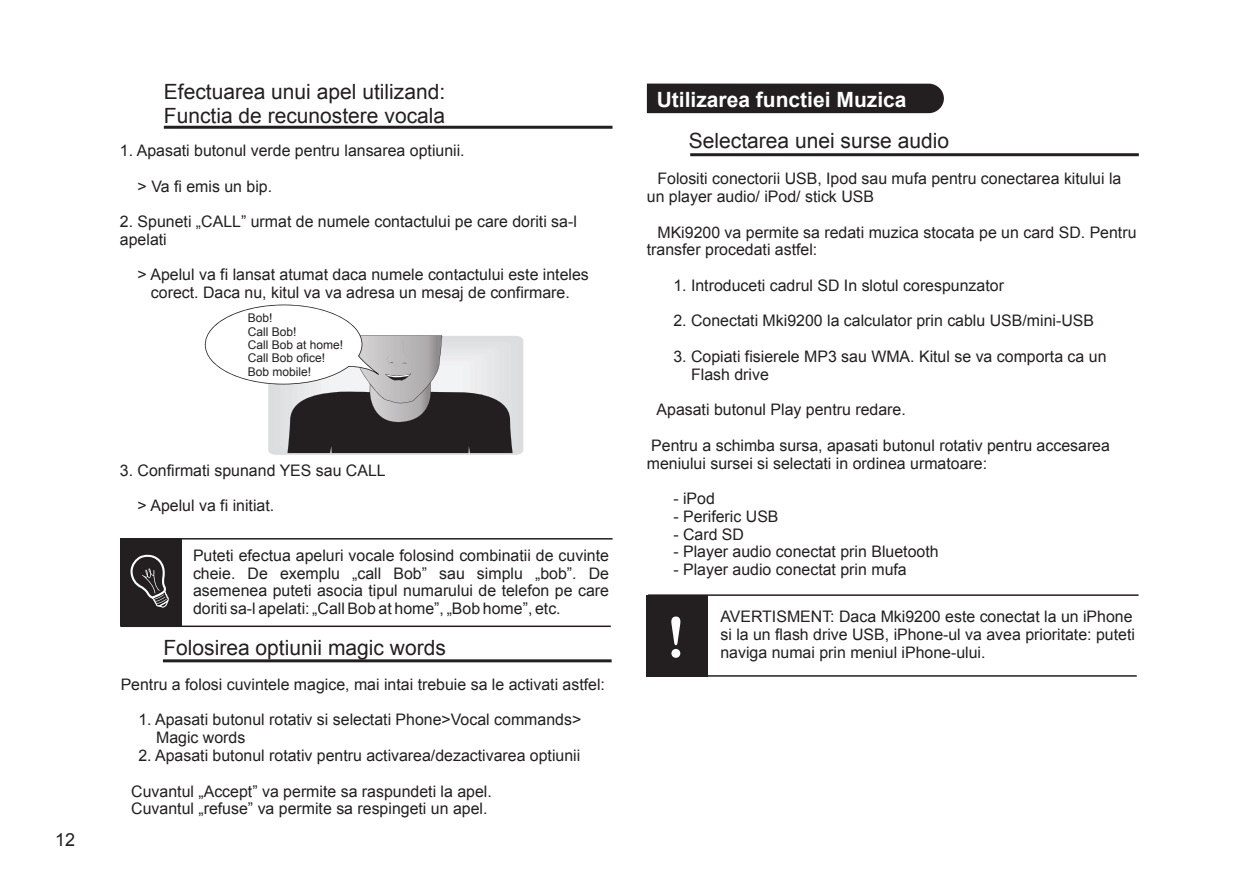
<style>
.page{position:relative;width:1259px;height:893px;background:#fff}
.page>*{position:absolute;margin:0;border:0;box-sizing:border-box;transform-origin:0 0}
.t1{font:21px/23.4px "Arial";color:#231f20}
.t2{font:700 21px "Arial";color:#fff}
.t3{font:18px "Arial";color:#231f20}
.t4{font:15.9px/17.7px "Arial";color:#231f20}
.t5{font:12px/13.5px "Arial";color:#231f20}
</style>
<div class="page">
<hr style="left:164px;top:126px;width:448px;height:3px;background:#231f20">
<div style="left:120px;top:538px;width:61px;height:88px;background:#231f20"></div>
<hr style="left:122px;top:538px;width:490px;height:2px;background:#231f20">
<hr style="left:120px;top:625px;width:491px;height:2px;background:#231f20">
<svg style="left:130px;top:554px;width:39px;height:54px"></svg>
<svg style="left:205px;top:305px;width:318px;height:150px"></svg>
<hr style="left:163px;top:659px;width:448px;height:3px;background:#231f20">
<div style="left:647px;top:84px;width:297px;height:29px;background:#231f20"></div>
<hr style="left:690px;top:153px;width:448px;height:3px;background:#231f20">
<div style="left:646px;top:595px;width:61px;height:82px;background:#231f20"></div>
<hr style="left:648px;top:594px;width:490px;height:2px;background:#231f20">
<hr style="left:646px;top:675px;width:490px;height:2px;background:#231f20">
<svg style="left:671px;top:616px;width:9px;height:42px"></svg>
<p class="t3" style="left:55px;top:830px;width:22px">12</p>
<h1 class="t1" style="left:164px;top:80px;width:283px">Efectuarea unui apel utilizand:<br>Functia de recunostere vocala</h1>
<p class="t4" style="left:120px;top:142px;width:346px">1. Apasati butonul verde pentru lansarea optiunii.</p>
<p class="t4" style="left:138px;top:177px;width:136px">&gt; Va fi emis un bip.</p>
<p class="t4" style="left:120px;top:213px;width:458px">2. Spuneti „CALL” urmat de numele contactului pe care doriti sa-l apelati</p>
<p class="t4" style="left:138px;top:266px;width:453px;text-align:center">&gt; Apelul va fi lansat atumat daca numele contactului este inteles corect. Daca nu, kitul va va adresa un mesaj de confirmare.</p>
<p class="t5" style="left:248px;top:311px;width:97px">Bob!<br>Call Bob!<br>Call Bob at home!<br>Call Bob ofice!<br>Bob mobile!</p>
<p class="t4" style="left:120px;top:461px;width:267px">3. Confirmati spunand YES sau CALL</p>
<p class="t4" style="left:138px;top:497px;width:138px">&gt; Apelul va fi initiat.</p>
<p class="t4" style="left:193px;top:546px;width:417px;text-align:justify">Puteti efectua apeluri vocale folosind combinatii de cuvinte cheie. De exemplu „call Bob” sau simplu „bob”. De asemenea puteti asocia tipul numarului de telefon pe care doriti sa-l apelati: „Call Bob at home”, „Bob home”, etc.</p>
<h1 class="t1" style="left:163px;top:636px;width:284px">Folosirea optiunii magic words</h1>
<p class="t4" style="left:121px;top:675px;width:486px">Pentru a folosi cuvintele magice, mai intai trebuie sa le activati astfel:</p>
<p class="t4" style="left:156px;top:711px;width:427px;text-indent:-18px">1. Apasati butonul rotativ si selectati Phone&gt;Vocal commands&gt;<br>Magic words</p>
<p class="t4" style="left:138px;top:747px;width:443px">2. Apasati butonul rotativ pentru activarea/dezactivarea optiunii</p>
<p class="t4" style="left:131px;top:782px;width:362px">Cuvantul „Accept” va permite sa raspundeti la apel.<br>Cuvantul „refuse” va permite sa respingeti un apel.</p>
<h1 class="t2" style="left:657px;top:88px;width:251px">Utilizarea functiei Muzica</h1>
<h1 class="t1" style="left:689px;top:129px;width:262px">Selectarea unei surse audio</h1>
<p class="t4" style="left:647px;top:170px;width:476px;text-indent:11px">Folositi conectorii USB, Ipod sau mufa pentru conectarea kitului la un player audio/ iPod/ stick USB</p>
<p class="t4" style="left:647px;top:223px;width:491px;text-indent:11px">MKi9200 va permite sa redati muzica stocata pe un card SD. Pentru transfer procedati astfel:</p>
<p class="t4" style="left:673px;top:277px;width:332px">1. Introduceti cadrul SD In slotul corespunzator</p>
<p class="t4" style="left:673px;top:312px;width:422px">2. Conectati Mki9200 la calculator prin cablu USB/mini-USB</p>
<p class="t4" style="left:691px;top:348px;width:417px;text-indent:-18px">3. Copiati fisierele MP3 sau WMA. Kitul se va comporta ca un<br>Flash drive</p>
<p class="t4" style="left:656px;top:401px;width:251px">Apasati butonul Play pentru redare.</p>
<p class="t4" style="left:647px;top:436px;width:465px">Pentru a schimba sursa, apasati butonul rotativ pentru accesarea meniului sursei si selectati in ordinea urmatoare:</p>
<p class="t4" style="left:673px;top:490px;width:43px">- iPod</p>
<p class="t4" style="left:673px;top:507px;width:107px">- Periferic USB</p>
<p class="t4" style="left:673px;top:525px;width:72px">- Card SD</p>
<p class="t4" style="left:673px;top:543px;width:267px">- Player audio conectat prin Bluetooth</p>
<p class="t4" style="left:673px;top:561px;width:235px">- Player audio conectat prin mufa</p>
<p class="t4" style="left:720px;top:608px;width:416px">AVERTISMENT: Daca Mki9200 este conectat la un iPhone si la un flash drive USB, iPhone-ul va avea prioritate: puteti naviga numai prin meniul iPhone-ului.</p>
</div>
